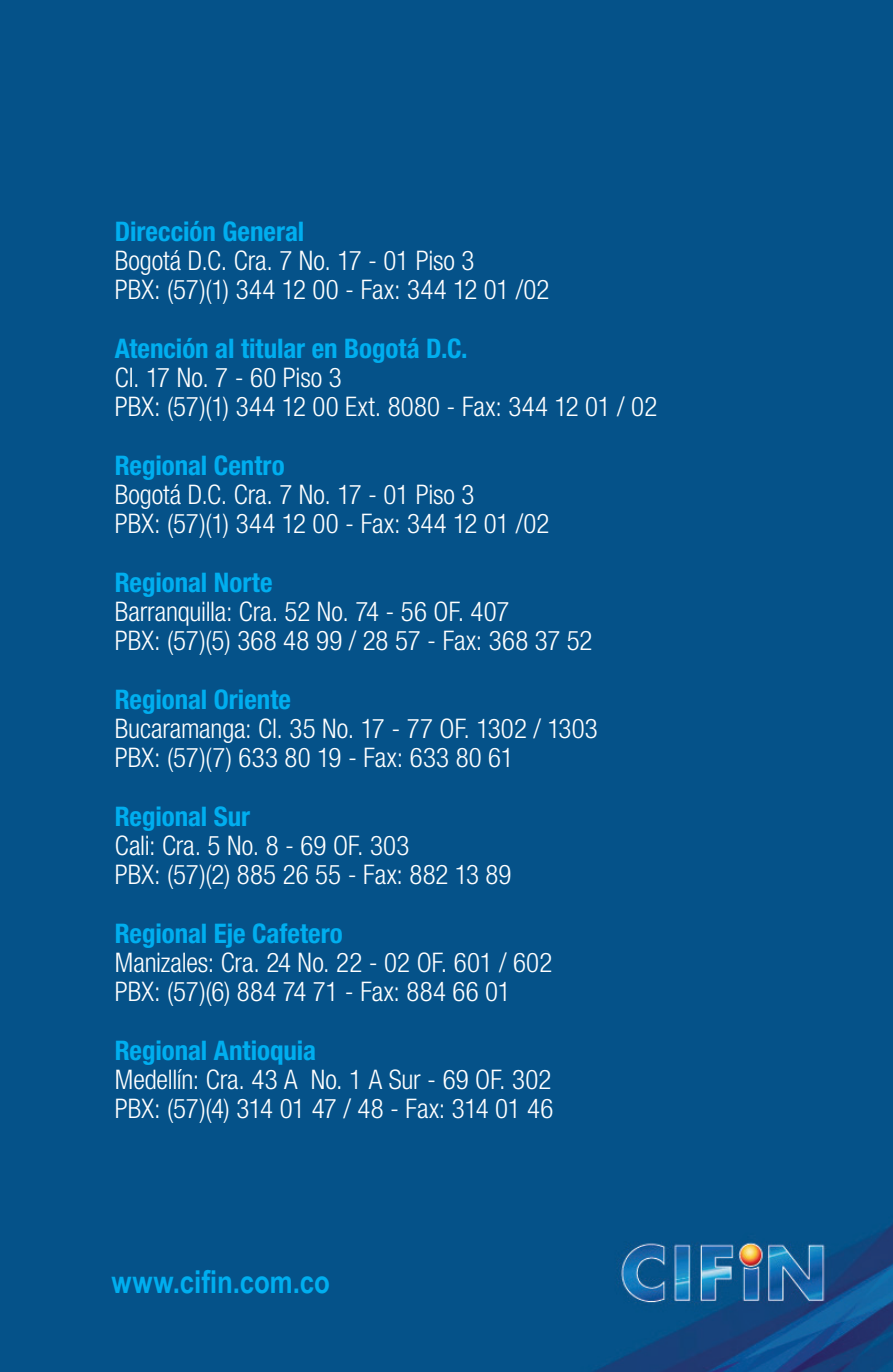
<style>
.page{position:relative;width:893px;height:1372px;background:#fff}
.page>*{position:absolute;margin:0;border:0;box-sizing:border-box;transform-origin:0 0}
.t1{font:700 31.5px "Arial Narrow";letter-spacing:.005em;color:#00aeef}
.t2{font:300 condensed 27px/29.2px "Helvetica Neue LT Std";color:#fff}
.t3{font:700 condensed 27px "Helvetica Neue LT Std";letter-spacing:-.005em;color:#00aeef}
</style>
<div class="page">
<div style="left:0;top:0;width:893px;height:1371px;background:#055289"></div>
<p class="t3" style="left:115px;top:215px;width:191px">Dirección General</p>
<p class="t2" style="left:115px;top:245px;width:436px">Bogotá D.C. Cra. 7 No. 17 - 01 Piso 3<br>PBX: (57)(1) 344 12 00 - Fax: 344 12 01 /02</p>
<p class="t3" style="left:115px;top:332px;width:354px">Atención al titular en Bogotá D.C.</p>
<p class="t2" style="left:115px;top:362px;width:544px">Cl. 17 No. 7 - 60 Piso 3<br>PBX: (57)(1) 344 12 00 Ext. 8080 - Fax: 344 12 01 / 02</p>
<p class="t3" style="left:115px;top:449px;width:171px">Regional Centro</p>
<p class="t2" style="left:115px;top:479px;width:436px">Bogotá D.C. Cra. 7 No. 17 - 01 Piso 3<br>PBX: (57)(1) 344 12 00 - Fax: 344 12 01 /02</p>
<p class="t3" style="left:115px;top:566px;width:159px">Regional Norte</p>
<p class="t2" style="left:115px;top:596px;width:479px">Barranquilla: Cra. 52 No. 74 - 56 OF. 407<br>PBX: (57)(5) 368 48 99 / 28 57 - Fax: 368 37 52</p>
<p class="t3" style="left:115px;top:683px;width:178px">Regional Oriente</p>
<p class="t2" style="left:115px;top:713px;width:485px">Bucaramanga: Cl. 35 No. 17 - 77 OF. 1302 / 1303<br>PBX: (57)(7) 633 80 19 - Fax: 633 80 61</p>
<p class="t3" style="left:115px;top:800px;width:137px">Regional Sur</p>
<p class="t2" style="left:115px;top:830px;width:398px">Cali: Cra. 5 No. 8 - 69 OF. 303<br>PBX: (57)(2) 885 26 55 - Fax: 882 13 89</p>
<p class="t3" style="left:115px;top:916px;width:230px">Regional Eje Cafetero</p>
<p class="t2" style="left:115px;top:947px;width:439px">Manizales: Cra. 24 No. 22 - 02 OF. 601 / 602<br>PBX: (57)(6) 884 74 71 - Fax: 884 66 01</p>
<p class="t3" style="left:115px;top:1033px;width:203px">Regional Antioquia</p>
<p class="t2" style="left:115px;top:1064px;width:440px">Medellín: Cra. 43 A No. 1 A Sur - 69 OF. 302<br>PBX: (57)(4) 314 01 47 / 48 - Fax: 314 01 46</p>
<p class="t1" style="left:112px;top:1263px;width:220px">www.cifin.com.co</p>
</div>
